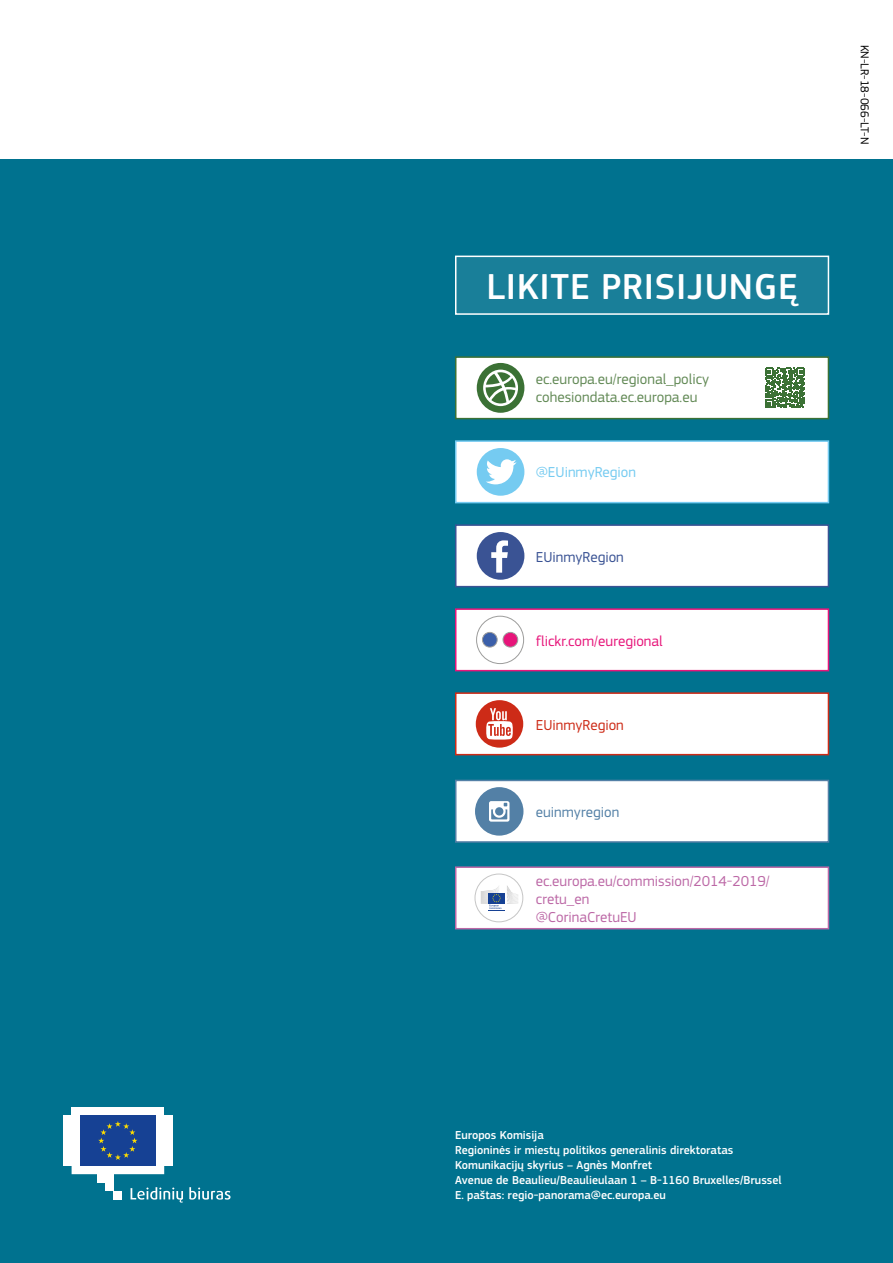
<style>
.page{position:relative;width:893px;height:1263px;background:#fff}
.page>*{position:absolute;margin:0;border:0;box-sizing:border-box;transform-origin:0 0}
.t1{font:500 37.5px "EC Square Sans Pro";letter-spacing:.02em;color:#fff}
.t2{font:15px/18px "EC Square Sans Pro";color:#bc68a6}
.t3{font:15px/18px "EC Square Sans Pro";color:#628955}
.t4{font:15px "EC Square Sans Pro";color:#e7157a}
.t5{font:15px "EC Square Sans Pro";color:#75cbf1}
.t6{font:15px "EC Square Sans Pro";color:#3a5394}
.t7{font:15px "EC Square Sans Pro";color:#cd2b17}
.t8{font:15px "EC Square Sans Pro";color:#5380a6}
.t9{font:500 12px/15px "EC Square Sans Pro";color:#fff}
.t10{font:12px "EC Square Sans Pro";color:#000}
</style>
<div class="page">
<div style="left:0;top:159px;width:893px;height:1104px;background:#00728f"></div>
<div style="left:455px;top:356px;width:374px;height:63px;background:#fff;border:2px solid #3b7135"></div>
<div style="left:455px;top:440px;width:374px;height:63px;background:#fff;border:2px solid #75cbf1"></div>
<div style="left:455px;top:524px;width:374px;height:63px;background:#fff;border:2px solid #3a5394"></div>
<div style="left:455px;top:608px;width:374px;height:63px;background:#fff;border:2px solid #e7157a"></div>
<div style="left:455px;top:692px;width:374px;height:63px;background:#fff;border:2px solid #cd2b17"></div>
<div style="left:455px;top:780px;width:374px;height:63px;background:#fff;border:2px solid #5380a6"></div>
<div style="left:455px;top:866px;width:374px;height:63px;background:#fff;border:2px solid #bc68a6"></div>
<svg style="left:72px;top:1166px;width:92px;height:8px"></svg>
<div style="left:72px;top:1107px;width:92px;height:8px;background:#fff"></div>
<div style="left:80px;top:1166px;width:76px;height:8px;background:#fff"></div>
<div style="left:156px;top:1115px;width:8px;height:51px;background:#fff"></div>
<div style="left:164px;top:1115px;width:9px;height:51px;background:#fff"></div>
<div style="left:72px;top:1115px;width:8px;height:51px;background:#fff"></div>
<div style="left:63px;top:1115px;width:9px;height:51px;background:#fff"></div>
<div style="left:97px;top:1166px;width:17px;height:16px;background:#fff"></div>
<div style="left:105px;top:1166px;width:9px;height:25px;background:#fff"></div>
<div style="left:114px;top:1191px;width:8px;height:8px;background:#fff"></div>
<div style="left:80px;top:1115px;width:76px;height:51px;background:#164194"></div>
<svg style="left:98px;top:1121px;width:40px;height:39px"></svg>
<svg style="left:131px;top:1187px;width:52px;height:15px"></svg>
<svg style="left:189px;top:1187px;width:42px;height:12px"></svg>
<div style="left:477px;top:363px;width:47px;height:50px;background:#3b7135;border-radius:50%"></div>
<svg style="left:483px;top:370px;width:35px;height:36px"></svg>
<svg style="left:765px;top:368px;width:40px;height:40px"></svg>
<div style="left:477px;top:448px;width:47px;height:48px;background:#75cbf1;border-radius:50%"></div>
<svg style="left:486px;top:459px;width:31px;height:25px"></svg>
<div style="left:477px;top:532px;width:47px;height:48px;background:#3a5394;border-radius:50%"></div>
<svg style="left:491px;top:540px;width:17px;height:33px"></svg>
<svg style="left:476px;top:616px;width:48px;height:48px"></svg>
<svg style="left:476px;top:700px;width:47px;height:48px"></svg>
<div style="left:475px;top:874px;width:48px;height:48px;border:1px solid #c6c6c6;border-radius:50%"></div>
<svg style="left:481px;top:885px;width:37px;height:26px"></svg>
<div style="left:456px;top:256px;width:372px;height:58px;background:#197f99"></div>
<div style="left:455px;top:256px;width:374px;height:59px;border:2px solid #fff"></div>
<svg style="left:475px;top:787px;width:48px;height:49px"></svg>
<h1 class="t1" style="left:486px;top:265px;width:313px">LIKITE PRISIJUNGĘ</h1>
<p class="t3" style="left:536px;top:371px;width:175px">ec.europa.eu/regional_policy cohesiondata.ec.europa.eu</p>
<p class="t5" style="left:536px;top:464px;width:102px">@EUinmyRegion</p>
<p class="t6" style="left:536px;top:548px;width:90px">EUinmyRegion</p>
<p class="t4" style="left:536px;top:632px;width:128px">flickr.com/euregional</p>
<p class="t7" style="left:536px;top:716px;width:90px">EUinmyRegion</p>
<p class="t8" style="left:536px;top:804px;width:85px">euinmyregion</p>
<p class="t2" style="left:536px;top:872px;width:235px">ec.europa.eu/commission/2014-2019/ cretu_en<br>@CorinaCretuEU</p>
<p class="t10" style="left:872px;top:45px;width:101px;rotate:90deg">KN-LR-18-066-LT-N</p>
<p class="t9" style="left:455px;top:1128px;width:328px">Europos Komisija<br>Regioninės ir miestų politikos generalinis direktoratas Komunikacijų skyrius – Agnès Monfret<br>Avenue de Beaulieu/Beaulieulaan 1 – B-1160 Bruxelles/Brussel E. paštas: regio-panorama@ec.europa.eu</p>
</div>
